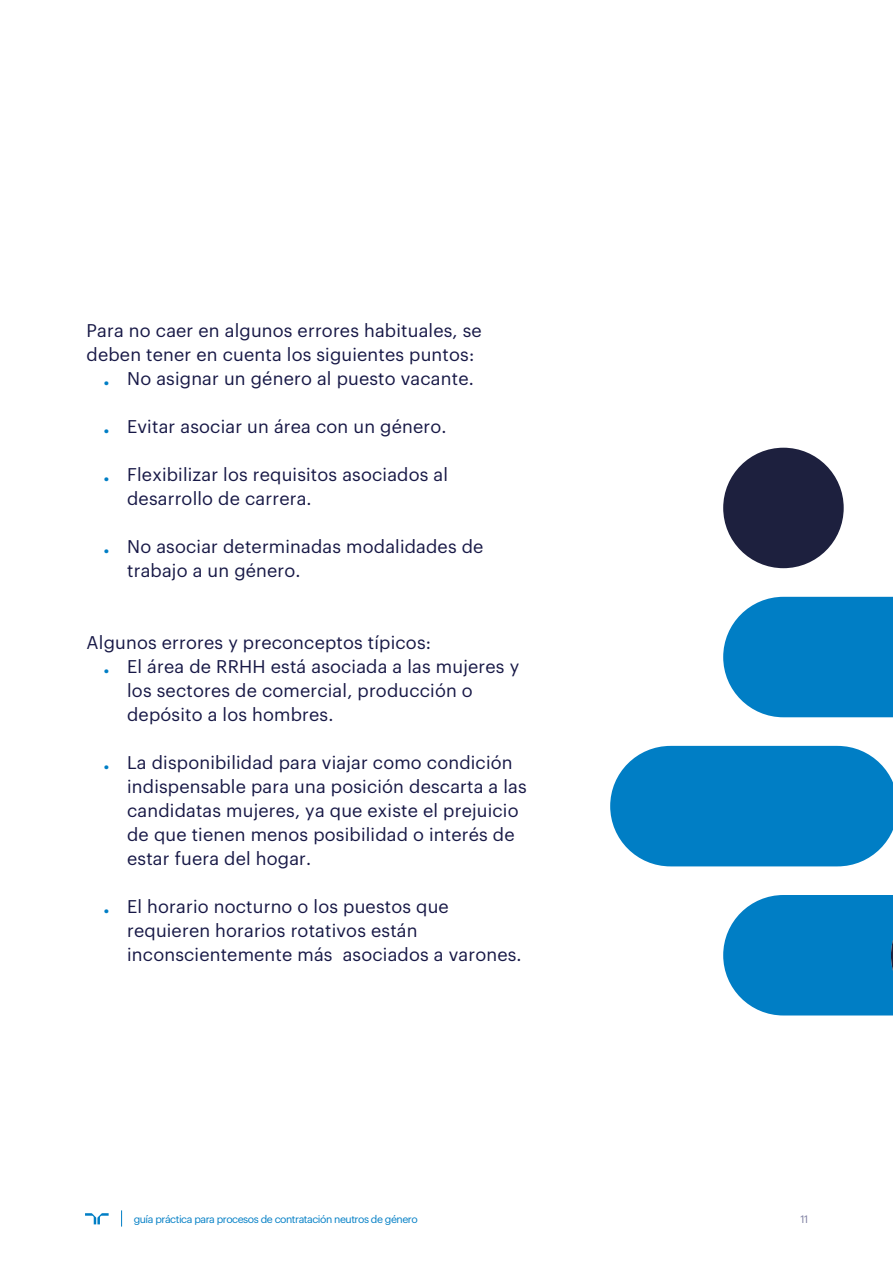
<style>
.page{position:relative;width:893px;height:1263px;background:#fff}
.page>*{position:absolute;margin:0;border:0;box-sizing:border-box;transform-origin:0 0}
.t1{font:18px/24px "Graphik";letter-spacing:.01em;color:#171846}
.t2{font:10.5px "Graphik";letter-spacing:-.045em;color:#007ec5}
.t3{font:10.5px "Graphik";color:#7d7ea1}
.s1{font-weight:900;color:#007ec5}
</style>
<div class="page">
<svg style="left:723px;top:597px;width:169px;height:120px;background:#1388c9"></svg>
<svg style="left:610px;top:746px;width:282px;height:120px;background:#1387c9"></svg>
<div style="left:723px;top:448px;width:121px;height:120px;background:#1d203e;border-radius:50%"></div>
<svg style="left:723px;top:895px;width:169px;height:121px;background:#1588c9"></svg>
<svg style="left:85px;top:1213px;width:24px;height:11px"></svg>
<svg style="left:121px;top:1210px;width:1px;height:16px"></svg>
<p class="t1" style="left:87px;top:317px;width:397px;text-align:center">Para no caer en algunos errores habituales, se deben tener en cuenta los siguientes puntos: <span class="s1">.</span> No asignar un género al puesto vacante.</p>
<p class="t1" style="left:104px;top:413px;width:344px"><span class="s1">.</span> Evitar asociar un área con un género.</p>
<p class="t1" style="left:127px;top:461px;width:322px;text-indent:-23px"><span class="s1">.</span> Flexibilizar los requisitos asociados al desarrollo de carrera.</p>
<p class="t1" style="left:127px;top:533px;width:358px;text-indent:-23px"><span class="s1">.</span> No asociar determinadas modalidades de trabajo a un género.</p>
<p class="t1" style="left:87px;top:629px;width:346px">Algunos errores y preconceptos típicos:</p>
<p class="t1" style="left:104px;top:653px;width:417px"><span class="s1">.</span> El área de RRHH está asociada a las mujeres y</p>
<p class="t1" style="left:127px;top:677px;width:347px">los sectores de comercial, producción o</p>
<p class="t1" style="left:127px;top:701px;width:208px">depósito a los hombres.</p>
<p class="t1" style="left:127px;top:749px;width:401px;text-indent:-23px"><span class="s1">.</span> La disponibilidad para viajar como condición indispensable para una posición descarta a las candidatas mujeres, ya que existe el prejuicio de que tienen menos posibilidad o interés de estar fuera del hogar.</p>
<p class="t1" style="left:127px;top:893px;width:396px;text-indent:-23px"><span class="s1">.</span> El horario nocturno o los puestos que requieren horarios rotativos están inconscientemente más asociados a varones.</p>
<p class="t2" style="left:134px;top:1212px;width:286px">guía práctica para procesos de contratación neutros de género</p>
<p class="t3" style="left:800px;top:1212px;width:9px">11</p>
</div>
